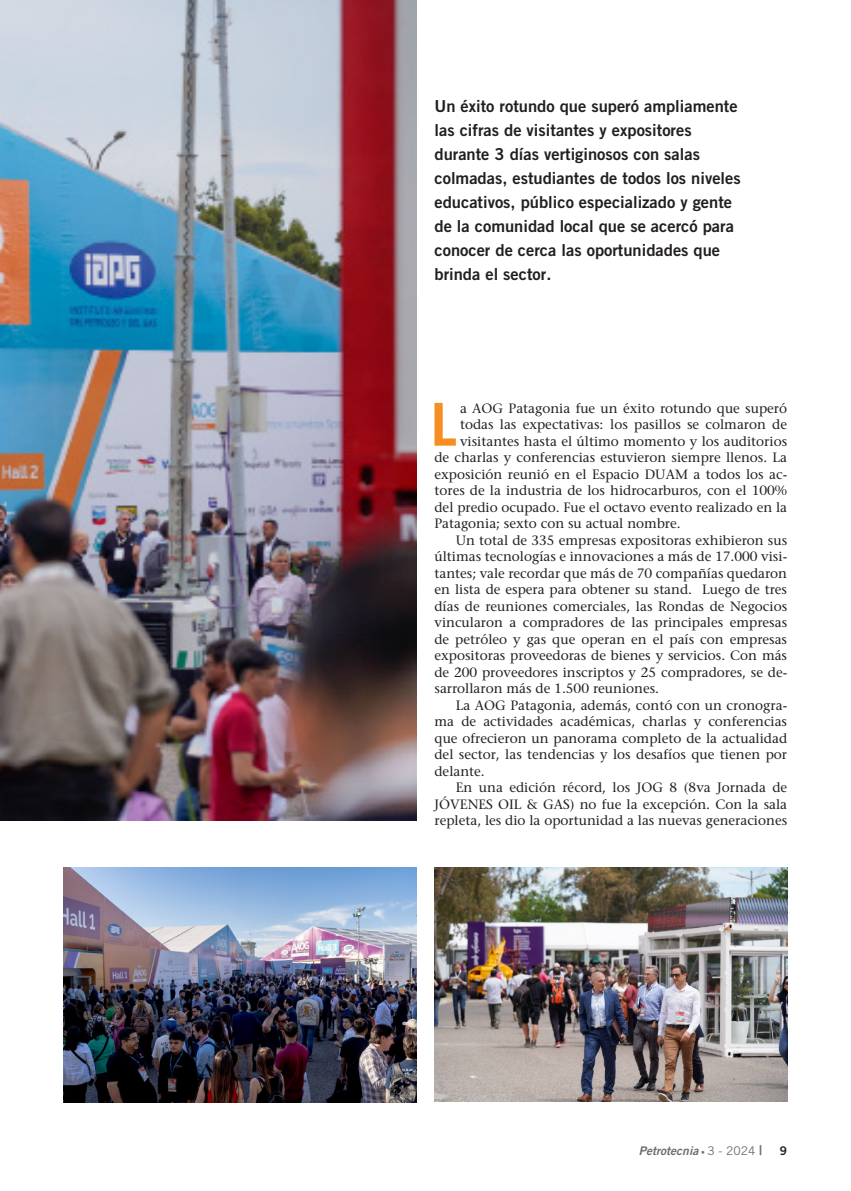
<style>
.page{position:relative;width:851px;height:1191px;background:#fff}
.page>*{position:absolute;margin:0;border:0;box-sizing:border-box;transform-origin:0 0}
.t1{font:700 59.25px "Trade Gothic";color:#f68e21}
.Título_2{font:16.5px/24px "Trade Gothic Bold Two";color:#231f20}
.t2{font:13.5px/16.5px "Stone Serif";color:#231f20;text-align:justify}
.t3{font:italic 12px "Trade Gothic Bold Two";color:#6c6d70}
.t4{font:12px "Trade Gothic Bold Two";color:#231f20}
.s1{font-style:normal;font-size:7.5px}
.s2{font-family:"Trade Gothic";font-style:normal}
.s3{font-style:normal;font-size:13.5px}
</style>
<div class="page">
<img style="left:0;top:0;width:416px;height:820px">
<img style="left:434px;top:867px;width:353px;height:234px">
<img style="left:64px;top:867px;width:352px;height:235px">
<p class="Título_2" style="left:434px;top:94px;width:308px">Un éxito rotundo que superó ampliamente las cifras de visitantes y expositores durante 3 días vertiginosos con salas colmadas, estudiantes de todos los niveles educativos, público especializado y gente de la comunidad local que se acercó para conocer de cerca las oportunidades que brinda el sector.</p>
<p class="t1" style="left:431px;top:388px;width:28px">L</p>
<p class="t2" style="left:460px;top:399px;width:328px">a AOG Patagonia fue un éxito rotundo que superó</p>
<p class="t2" style="left:460px;top:416px;width:328px">todas las expectativas: los pasillos se colmaron de</p>
<p class="t2" style="left:460px;top:432px;width:328px">visitantes hasta el último momento y los auditorios</p>
<p class="t2" style="left:434px;top:449px;width:354px">de charlas y conferencias estuvieron siempre llenos. La</p>
<p class="t2" style="left:434px;top:465px;width:354px">exposición reunió en el Espacio DUAM a todos los ac-</p>
<p class="t2" style="left:434px;top:482px;width:354px">tores de la industria de los hidrocarburos, con el 100%</p>
<p class="t2" style="left:434px;top:498px;width:354px">del predio ocupado. Fue el octavo evento realizado en la</p>
<p class="t2" style="left:434px;top:515px;width:248px">Patagonia; sexto con su actual nombre.</p>
<p class="t2" style="left:434px;top:531px;width:354px;text-indent:21px">Un total de 335 empresas expositoras exhibieron sus últimas tecnologías e innovaciones a más de 17.000 visi&shy;tantes; vale recordar que más de 70 compañías quedaron en lista de espera para obtener su stand. Luego de tres días de reuniones comerciales, las Rondas de Negocios vincularon a compradores de las principales empresas de petróleo y gas que operan en el país con empresas expositoras proveedoras de bienes y servicios. Con más de 200 proveedores inscriptos y 25 compradores, se de&shy;sarrollaron más de 1.500 reuniones.</p>
<p class="t2" style="left:434px;top:696px;width:354px;text-indent:21px">La AOG Patagonia, además, contó con un cronogra&shy;ma de actividades académicas, charlas y conferencias que ofrecieron un panorama completo de la actualidad del sector, las tendencias y los desafíos que tienen por delante.</p>
<p class="t2" style="left:434px;top:779px;width:354px;text-indent:21px">En una edición récord, los JOG 8 (8va Jornada de JÓVENES OIL &amp; GAS) no fue la excepción. Con la sala repleta, les dio la oportunidad a las nuevas generaciones</p>
<p class="t3" style="left:639px;top:1143px;width:125px">Petrotecnia <span class="s1">•</span> <span class="s2">3 - 2024</span> <span class="s3">|</span></p>
<p class="t4" style="left:779px;top:1143px;width:9px">9</p>
</div>
